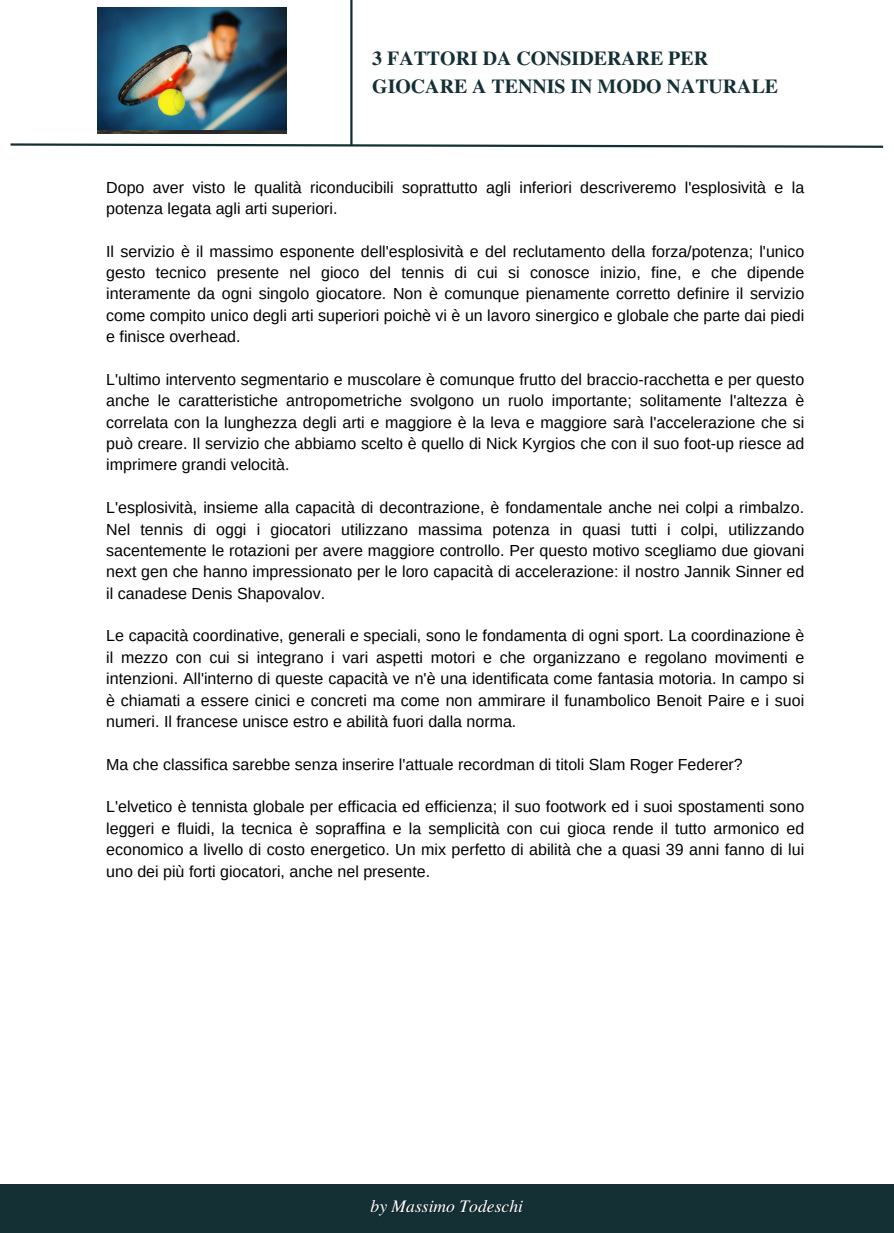
<style>
.page{position:relative;width:894px;height:1233px;background:#fff}
.page>*{position:absolute;margin:0;border:0;box-sizing:border-box;transform-origin:0 0}
.t1{font:700 19.8px/28.2px "Te X Gyre Termes";color:#153035}
.t2{font:italic 17.55px "Te X Gyre Termes";color:#fff}
.t3{font:16.05px/21.3px "Arimo";color:#000;text-align:justify}
</style>
<div class="page">
<div style="left:0;top:1184px;width:893px;height:49px;background:#153035"></div>
<svg style="left:10px;top:142px;width:874px;height:6px"></svg>
<hr style="left:350px;top:0;width:2px;height:146px;background:#153035">
<img style="left:98px;top:130px;width:189px;height:3px">
<img style="left:98px;top:7px;width:189px;height:123px">
<p class="t1" style="left:372px;top:43px;width:407px">3 FATTORI DA CONSIDERARE PER<br>GIOCARE A TENNIS IN MODO NATURALE</p>
<p class="t3" style="left:106px;top:176px;width:699px">Dopo aver visto le qualità riconducibili soprattutto agli inferiori descriveremo l'esplosività e la potenza legata agli arti superiori.</p>
<p class="t3" style="left:106px;top:240px;width:699px">Il servizio è il massimo esponente dell'esplosività e del reclutamento della forza/potenza; l'unico gesto tecnico presente nel gioco del tennis di cui si conosce inizio, fine, e che dipende interamente da ogni singolo giocatore. Non è comunque pienamente corretto definire il servizio come compito unico degli arti superiori poichè vi è un lavoro sinergico e globale che parte dai piedi e finisce overhead.</p>
<h1 class="t3" style="left:106px;top:369px;width:699px">L'ultimo intervento segmentario e muscolare è comunque frutto del braccio-racchetta e per questo anche le caratteristiche antropometriche svolgono un ruolo importante; solitamente l'altezza è correlata con la lunghezza degli arti e maggiore è la leva e maggiore sarà l'accelerazione che si può creare. Il servizio che abbiamo scelto è quello di Nick Kyrgios che con il suo foot-up riesce ad imprimere grandi velocità.</h1>
<p class="t3" style="left:106px;top:497px;width:699px">L'esplosività, insieme alla capacità di decontrazione, è fondamentale anche nei colpi a rimbalzo.<br>Nel tennis di oggi i giocatori utilizzano massima potenza in quasi tutti i colpi, utilizzando sacentemente le rotazioni per avere maggiore controllo. Per questo motivo scegliamo due giovani next gen che hanno impressionato per le loro capacità di accelerazione: il nostro Jannik Sinner ed il canadese Denis Shapovalov.</p>
<p class="t3" style="left:106px;top:625px;width:699px">Le capacità coordinative, generali e speciali, sono le fondamenta di ogni sport. La coordinazione è il mezzo con cui si integrano i vari aspetti motori e che organizzano e regolano movimenti e intenzioni. All'interno di queste capacità ve n'è una identificata come fantasia motoria. In campo si è chiamati a essere cinici e concreti ma come non ammirare il funambolico Benoit Paire e i suoi numeri. Il francese unisce estro e abilità fuori dalla norma.</p>
<p class="t3" style="left:106px;top:753px;width:638px">Ma che classifica sarebbe senza inserire l'attuale recordman di titoli Slam Roger Federer?</p>
<p class="t3" style="left:106px;top:796px;width:699px">L'elvetico è tennista globale per efficacia ed efficienza; il suo footwork ed i suoi spostamenti sono leggeri e fluidi, la tecnica è sopraffina e la semplicità con cui gioca rende il tutto armonico ed economico a livello di costo energetico. Un mix perfetto di abilità che a quasi 39 anni fanno di lui uno dei più forti giocatori, anche nel presente.</p>
<p class="t2" style="left:370px;top:1194px;width:154px">by Massimo Todeschi</p>
</div>
